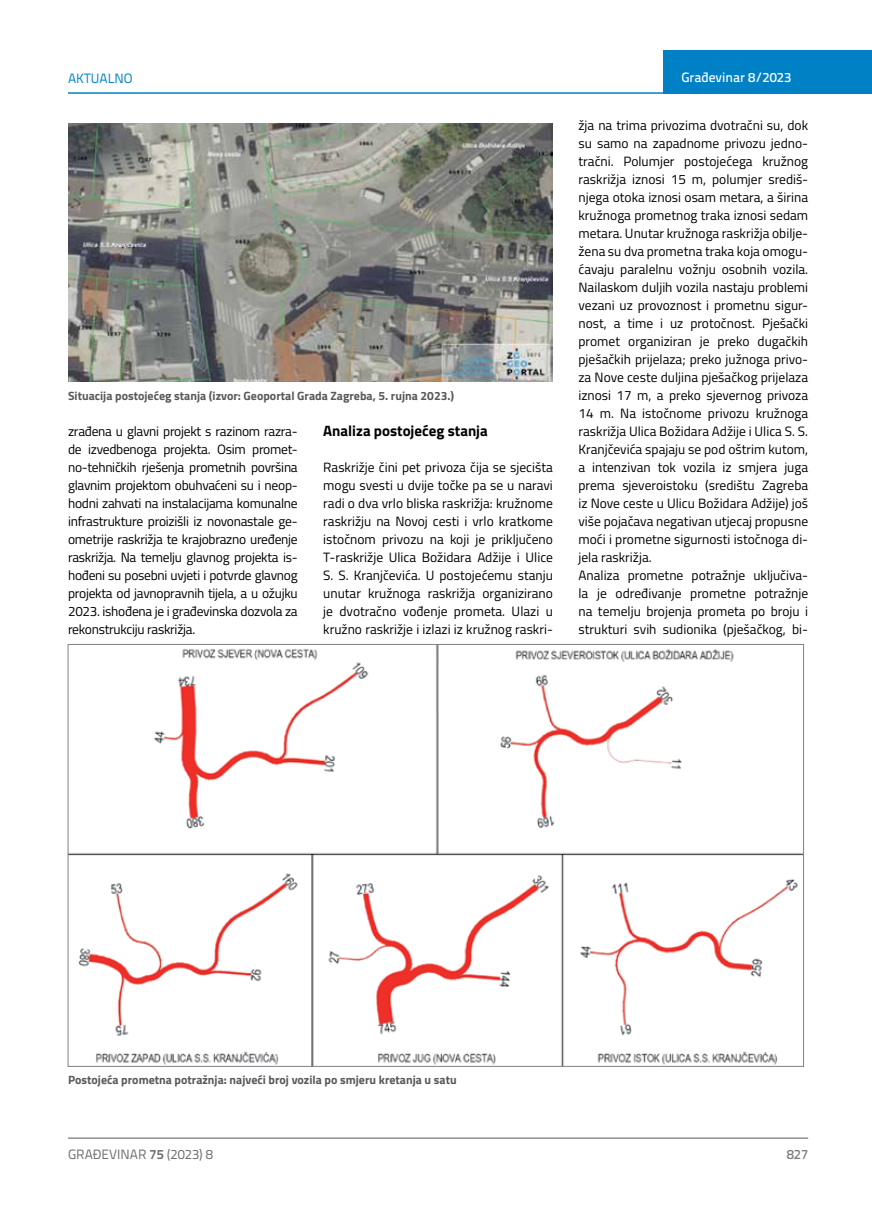
<style>
.page{position:relative;width:872px;height:1212px;background:#fff}
.page>*{position:absolute;margin:0;border:0;box-sizing:border-box;transform-origin:0 0}
.t1{font:700 15px "Titillium";color:#000}
.t2{font:13.5px/18px "Titillium";color:#000;text-align:justify}
.t3{font:13.5px "Titillium Text 22 L";color:#6d6e71}
.t4{font:500 13.5px "Titillium Text 22 L";color:#fff}
.t5{font:13.5px "Titillium Text 22 L";color:#0081c6}
.t6{font:500 13.5px "Titillium Text 22 L";color:#797a7d}
.t7{font:700 12px "Titillium";color:#58595b}
.s1{font-weight:700}
</style>
<div class="page">
<div style="left:663px;top:50px;width:209px;height:44px;background:#0081c6"></div>
<hr style="left:68px;top:92px;width:804px;height:2px;background:#0081c6">
<hr style="left:68px;top:1138px;width:740px;height:1px;background:#58595b">
<img style="left:68px;top:123px;width:485px;height:259px">
<img style="left:70px;top:646px;width:732px;height:419px">
<p class="t5" style="left:68px;top:68px;width:66px">AKTUALNO</p>
<p class="t4" style="left:681px;top:67px;width:111px">Građevinar 8/2023</p>
<p class="t7" style="left:68px;top:386px;width:388px">Situacija postojećeg stanja (izvor: Geoportal Grada Zagreba, 5. rujna 2023.)</p>
<p class="t2" style="left:68px;top:421px;width:231px">zrađena u glavni projekt s razinom razra&shy;de izvedbenoga projekta. Osim promet&shy;no-tehničkih rješenja prometnih površina glavnim projektom obuhvaćeni su i neop&shy;hodni zahvati na instalacijama komunalne infrastrukture proizišli iz novonastale ge&shy;ometrije raskrižja te krajobrazno uređenje raskrižja. Na temelju glavnog projekta is&shy;hođeni su posebni uvjeti i potvrde glavnog projekta od javnopravnih tijela, a u ožujku 2023. ishođena je i građevinska dozvola za rekonstrukciju raskrižja.</p>
<p class="t1" style="left:323px;top:419px;width:166px">Analiza postojećeg stanja</p>
<p class="t2" style="left:323px;top:457px;width:231px">Raskrižje čini pet privoza čija se sjecišta mogu svesti u dvije točke pa se u naravi radi o dva vrlo bliska raskrižja: kružnome raskrižju na Novoj cesti i vrlo kratkome istočnom privozu na koji je priključeno T-raskrižje Ulica Božidara Adžije i Ulice S. S. Kranjčevića. U postojećemu stanju unutar kružnoga raskrižja organizirano je dvotračno vođenje prometa. Ulazi u kružno raskrižje i izlazi iz kružnog raskri-</p>
<p class="t2" style="left:578px;top:115px;width:231px;text-align:left">žja na trima privozima dvotračni su, dok su samo na zapadnome privozu jedno&shy;tračni. Polumjer postojećega kružnog raskrižja iznosi 15 m, polumjer središ&shy;njega otoka iznosi osam metara, a širina kružnoga prometnog traka iznosi sedam metara. Unutar kružnoga raskrižja obilje&shy;žena su dva prometna traka koja omogu&shy;ćavaju paralelnu vožnju osobnih vozila.<br>Nailaskom duljih vozila nastaju problemi vezani uz provoznost i prometnu sigur&shy;nost, a time i uz protočnost. Pješački promet organiziran je preko dugačkih pješačkih prijelaza; preko južnoga privo&shy;za Nove ceste duljina pješačkog prijelaza iznosi 17 m, a preko sjevernog privoza 14 m. Na istočnome privozu kružnoga raskrižja Ulica Božidara Adžije i Ulica S. S.<br>Kranjčevića spajaju se pod oštrim kutom, a intenzivan tok vozila iz smjera juga prema sjeveroistoku (središtu Zagreba iz Nove ceste u Ulicu Božidara Adžije) još više pojačava negativan utjecaj propusne moći i prometne sigurnosti istočnoga di&shy;jela raskrižja.<br>Analiza prometne potražnje uključiva&shy;la je određivanje prometne potražnje na temelju brojenja prometa po broju i strukturi svih sudionika (pješačkog, bi-</p>
<p class="t7" style="left:68px;top:1071px;width:390px">Postojeća prometna potražnja: najveći broj vozila po smjeru kretanja u satu</p>
<p class="t3" style="left:68px;top:1144px;width:146px">GRAĐEVINAR <span class="s1">75</span> (2023) 8</p>
<p class="t6" style="left:786px;top:1144px;width:23px">827</p>
</div>
